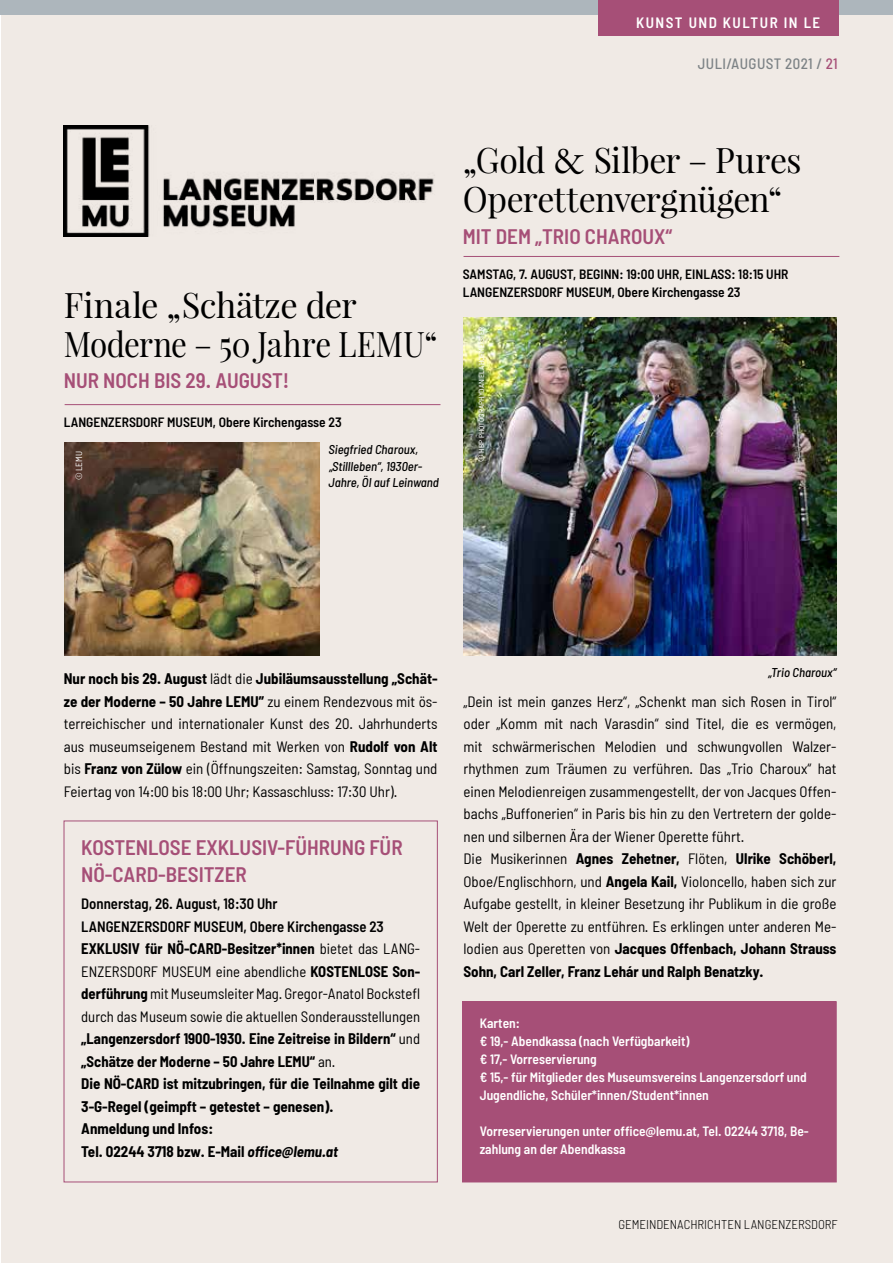
<style>
.page{position:relative;width:893px;height:1263px;background:#fff}
.page>*{position:absolute;margin:0;border:0;box-sizing:border-box;transform-origin:0 0}
.t1{font:34.5px/39px "Playfair Display";letter-spacing:-.015em;color:#000}
.t2{font:600 semi-condensed 21px/27px "Barlow";color:#a64f77}
.t3{font:semi-condensed 15px/22.5px "Barlow";color:#000;text-align:justify}
.t4{font:700 semi-condensed 15px/22.5px "Barlow";color:#000}
.t5{font:500 semi-condensed 15px "Barlow";letter-spacing:.03em;color:#7d8386}
.t6{font:600 semi-condensed 15px "Barlow";letter-spacing:.1em;color:#fff}
.t7{font:600 semi-condensed 13.5px/18px "Barlow";color:#fff}
.t8{font:600 semi-condensed 13.5px/18px "Barlow";color:#000}
.t9{font:italic 500 semi-condensed 12.75px/16.5px "Barlow";color:#000}
.t10{font:300 semi-condensed 12.75px "Barlow";color:#000}
.t11{font:semi-condensed 9px "Barlow";color:#fff}
.s1{color:#a64f77}
.s2{font-family:"Sabon"}
.s3{font-weight:700}
.s4{font-weight:600}
.s5{font-weight:400}
.s6{font-style:italic}
</style>
<div class="page">
<div style="left:1px;top:0;width:892px;height:1263px;background:#f0eae5"></div>
<div style="left:462px;top:1002px;width:374px;height:180px;background:#a64f77"></div>
<div style="left:462px;top:1001px;width:374px;height:181px;border:1px solid #a64f77"></div>
<img style="left:65px;top:443px;width:255px;height:213px">
<img style="left:464px;top:318px;width:372px;height:338px">
<img style="left:63px;top:125px;width:371px;height:112px">
<div style="left:0;top:0;width:893px;height:15px;background:#adb6bc"></div>
<div style="left:598px;top:0;width:241px;height:35px;background:#a64f77"></div>
<hr style="left:65px;top:404px;width:375px;height:1px;background:#a64f77">
<hr style="left:464px;top:256px;width:375px;height:1px;background:#a64f77">
<p class="t6" style="left:636px;top:13px;width:186px">KUNST UND KULTUR IN LE</p>
<p class="t5" style="left:698px;top:54px;width:141px">JULI/AUGUST 2021 / <span class="s1">21</span></p>
<h1 class="t1" style="left:64px;top:285px;width:375px">Finale „Schätze der<br>Moderne – 50 Jahre LEMU“</h1>
<h2 class="t2" style="left:64px;top:367px;width:227px">NUR NOCH BIS 29. AUGUST!</h2>
<p class="t8" style="left:64px;top:413px;width:279px">LANGENZERSDORF MUSEUM, Obere Kirchengasse 23</p>
<p class="t11" style="left:73px;top:480px;width:31px;rotate:-90deg">© LEMU</p>
<p class="t9" style="left:328px;top:441px;width:112px">Siegfried Charoux, „Stillleben“, 1930er-<br>Jahre, Öl auf Leinwand</p>
<h1 class="t1" style="left:463px;top:141px;width:340px">„Gold <span class="s2">&amp;</span> Silber – Pures<br>Operettenvergnügen“</h1>
<h2 class="t2" style="left:463px;top:222px;width:211px">MIT DEM „TRIO CHAROUX“</h2>
<p class="t8" style="left:463px;top:265px;width:327px">SAMSTAG, 7. AUGUST, BEGINN: 19:00 UHR, EINLASS: 18:15 UHR<br>LANGENZERSDORF MUSEUM, Obere Kirchengasse 23</p>
<p class="t11" style="left:475px;top:462px;width:137px;rotate:-90deg">© HBP PhotographyDanielaHofmeister</p>
<p class="t3" style="left:64px;top:667px;width:375px"><span class="s3">Nur noch bis 29. August</span> lädt die <span class="s3">Jubiläumsausstellung „Schät&shy;ze der Moderne – 50 Jahre LEMU”</span> zu einem Rendezvous mit ös&shy;terreichischer und internationaler Kunst des 20. Jahrhunderts aus museumseigenem Bestand mit Werken von <span class="s3">Rudolf von Alt </span>bis <span class="s3">Franz von Zülow</span> ein (Öffnungszeiten: Samstag, Sonntag und Feiertag von 14:00 bis 18:00 Uhr; Kassaschluss: 17:30 Uhr).</p>
<h2 class="t2" style="left:81px;top:833px;width:323px">KOSTENLOSE EXKLUSIV-FÜHRUNG FÜR<br>NÖ-CARD-BESITZER</h2>
<p class="t4" style="left:81px;top:892px;width:340px"><span class="s4">Donnerstag, 26. August, 18:30 Uhr<br>LANGENZERSDORF MUSEUM, Obere Kirchengasse 23<br></span>EXKLUSIV für NÖ-CARD-Besitzer*innen <span class="s5">bietet das LANG-ENZERSDORF MUSEUM eine abendliche</span> KOSTENLOSE Son&shy;derführung <span class="s5">mit Museumsleiter Mag. Gregor-Anatol Bockstefl durch das Museum sowie die aktuellen Sonderausstellungen </span>„Langenzersdorf 1900-1930. Eine Zeitreise in Bildern“ <span class="s5">und </span>„Schätze der Moderne – 50 Jahre LEMU“ <span class="s5">an.<br></span>Die NÖ-CARD ist mitzubringen, für die Teilnahme gilt die 3-G-Regel (geimpft – getestet – genesen).<br>Anmeldung und Infos:<br>Tel. 02244 3718 bzw. E-Mail <span class="s6">office@lemu.at</span></p>
<p class="t9" style="left:767px;top:664px;width:70px">„Trio Charoux“</p>
<p class="t3" style="left:463px;top:689px;width:374px;text-align:left">„Dein ist mein ganzes Herz“, „Schenkt man sich Rosen in Tirol“ oder „Komm mit nach Varasdin“ sind Titel, die es vermögen, mit schwärmerischen Melodien und schwungvollen Walzer&shy;rhythmen zum Träumen zu verführen. Das „Trio Charoux“ hat einen Melodienreigen zusammengestellt, der von Jacques Offen&shy;bachs „Buffonerien“ in Paris bis hin zu den Vertretern der golde&shy;nen und silbernen Ära der Wiener Operette führt.<br>Die Musikerinnen <span class="s3">Agnes Zehetner,</span> Flöten, <span class="s3">Ulrike Schöberl, </span>Oboe/Englischhorn, und <span class="s3">Angela Kail,</span> Violoncello, haben sich zur Aufgabe gestellt, in kleiner Besetzung ihr Publikum in die große Welt der Operette zu entführen. Es erklingen unter anderen Me&shy;lodien aus Operetten von <span class="s3">Jacques Offenbach, Johann Strauss Sohn, Carl Zeller, Franz Lehár und Ralph Benatzky.</span></p>
<p class="t7" style="left:480px;top:1014px;width:329px">Karten:<br>€ 19,- Abendkassa (nach Verfügbarkeit)<br>€ 17,- Vorreservierung<br>€ 15,- für Mitglieder des Museumsvereins Langenzersdorf und Jugendliche, Schüler*innen/Student*innen</p>
<p class="t7" style="left:480px;top:1122px;width:331px">Vorreservierungen unter office@lemu.at, Tel. 02244 3718, Be&shy;zahlung an der Abendkassa</p>
<p class="t10" style="left:618px;top:1216px;width:221px">GEMEINDENACHRICHTEN LANGENZERSDORF</p>
</div>
